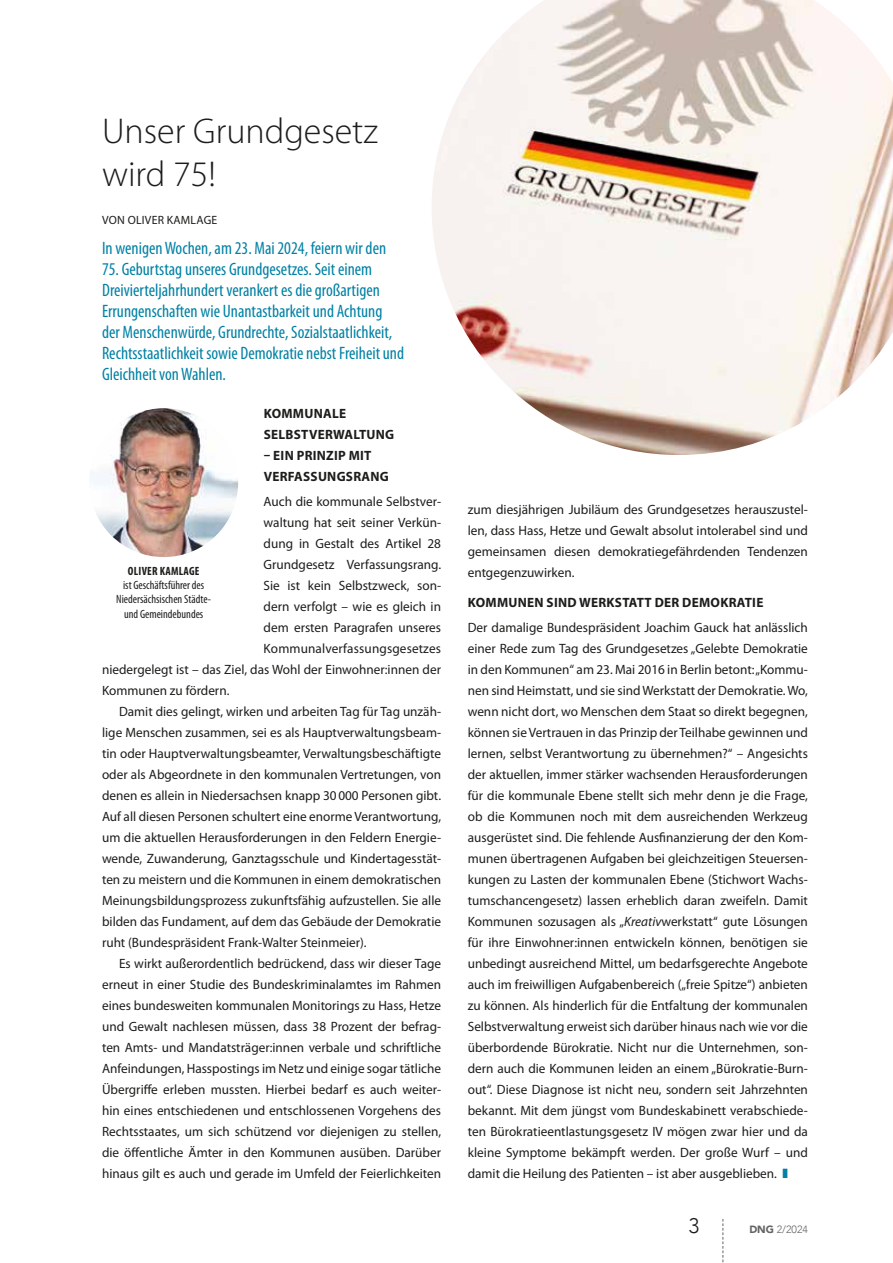
<style>
.page{position:relative;width:893px;height:1263px;background:#fff}
.page>*{position:absolute;margin:0;border:0;box-sizing:border-box;transform-origin:0 0}
.t1{font:300 36px/43.2px "Myriad Pro";color:#1d1d1b}
.t2{font:300 21px "Avenir";color:#1d1d1b}
.t3{font:condensed 18px/21px "Myriad Pro";color:#0081a5}
.t4{font:13.5px/21px "Myriad Pro";color:#1d1d1b;text-align:justify}
.t5{font:700 13.5px/21px "Myriad Pro";letter-spacing:.02em;color:#1d1d1b}
.t6{font:condensed 12px/14.4px "Myriad Pro";color:#1d1d1b;text-align:center}
.t7{font:12px "Myriad Pro";letter-spacing:.02em;color:#1d1d1b}
.t8{font:700 condensed 12px "Myriad Pro";letter-spacing:.02em;color:#1d1d1b}
.t9{font:300 10.5px "Avenir";color:#646363}
.s1{font-style:italic}
.s2{color:#0081a5}
.s3{font-weight:900}
</style>
<div class="page">
<svg style="left:722px;top:1219px;width:1px;height:44px"></svg>
<img style="left:89px;top:408px;width:149px;height:149px;border-radius:74px">
<img style="left:432px;top:0;width:461px;height:455px">
<h1 class="t1" style="left:102px;top:110px;width:277px">Unser Grundgesetz wird 75!</h1>
<p class="t7" style="left:102px;top:214px;width:117px">VON OLIVER KAMLAGE</p>
<h3 class="t3" style="left:102px;top:238px;width:286px">In wenigen Wochen, am 23. Mai 2024, feiern wir den</h3>
<p class="t3" style="left:102px;top:259px;width:304px">75. Geburtstag unseres Grundgesetzes. Seit einem Dreivierteljahrhundert verankert es die großartigen Errungenschaften wie Unantastbarkeit und Achtung der Menschenwürde, Grundrechte, Sozialstaatlichkeit, Rechtsstaatlichkeit sowie Demokratie nebst Freiheit und Gleichheit von Wahlen.</p>
<p class="t5" style="left:264px;top:403px;width:132px">KOMMUNALE<br>SELBSTVERWALTUNG</p>
<p class="t5" style="left:264px;top:445px;width:127px">– EIN PRINZIP MIT<br>VERFASSUNGSRANG</p>
<p class="t4" style="left:264px;top:491px;width:179px">Auch die kommunale Selbstver-</p>
<p class="t4" style="left:264px;top:512px;width:179px">waltung hat seit seiner Verkün-</p>
<p class="t4" style="left:264px;top:533px;width:179px">dung in Gestalt des Artikel 28</p>
<p class="t4" style="left:264px;top:554px;width:179px">Grundgesetz Verfassungsrang.</p>
<p class="t4" style="left:264px;top:575px;width:179px">Sie ist kein Selbstzweck, son-</p>
<p class="t4" style="left:264px;top:596px;width:179px">dern verfolgt – wie es gleich in</p>
<p class="t4" style="left:264px;top:617px;width:179px">dem ersten Paragrafen unseres</p>
<p class="t4" style="left:264px;top:638px;width:179px">Kommunalverfassungsgesetzes</p>
<p class="t4" style="left:102px;top:659px;width:340px">niedergelegt ist – das Ziel, das Wohl der Einwohner:innen der</p>
<p class="t4" style="left:102px;top:680px;width:129px">Kommunen zu fördern.</p>
<p class="t4" style="left:119px;top:701px;width:323px">Damit dies gelingt, wirken und arbeiten Tag für Tag unzäh-</p>
<p class="t4" style="left:102px;top:722px;width:341px">lige Menschen zusammen, sei es als Hauptverwaltungsbeam-</p>
<p class="t4" style="left:102px;top:743px;width:341px">tin oder Hauptverwaltungsbeamter, Verwaltungsbeschäftigte</p>
<p class="t4" style="left:102px;top:764px;width:340px">oder als Abgeordnete in den kommunalen Vertretungen, von</p>
<p class="t4" style="left:102px;top:785px;width:340px">denen es allein in Niedersachsen knapp 30000 Personen gibt.</p>
<p class="t4" style="left:102px;top:806px;width:341px">Auf all diesen Personen schultert eine enorme Verantwortung,</p>
<p class="t4" style="left:102px;top:827px;width:341px">um die aktuellen Herausforderungen in den Feldern Energie-</p>
<p class="t4" style="left:102px;top:848px;width:341px">wende, Zuwanderung, Ganztagsschule und Kindertagesstät-</p>
<p class="t4" style="left:102px;top:869px;width:341px">ten zu meistern und die Kommunen in einem demokratischen</p>
<p class="t4" style="left:102px;top:890px;width:341px">Meinungsbildungsprozess zukunftsfähig aufzustellen. Sie alle</p>
<p class="t4" style="left:102px;top:911px;width:341px">bilden das Fundament, auf dem das Gebäude der Demokratie</p>
<p class="t4" style="left:102px;top:932px;width:266px">ruht (Bundespräsident Frank-Walter Steinmeier).</p>
<p class="t4" style="left:119px;top:953px;width:324px">Es wirkt außerordentlich bedrückend, dass wir dieser Tage</p>
<p class="t4" style="left:102px;top:974px;width:341px">erneut in einer Studie des Bundeskriminalamtes im Rahmen</p>
<p class="t4" style="left:102px;top:995px;width:341px">eines bundesweiten kommunalen Monitorings zu Hass, Hetze</p>
<p class="t4" style="left:102px;top:1016px;width:341px">und Gewalt nachlesen müssen, dass 38 Prozent der befrag-</p>
<p class="t4" style="left:102px;top:1037px;width:341px">ten Amts- und Mandatsträger:innen verbale und schriftliche</p>
<p class="t4" style="left:102px;top:1058px;width:341px">Anfeindungen, Hasspostings im Netz und einige sogar tätliche</p>
<p class="t4" style="left:102px;top:1079px;width:341px">Übergriffe erleben mussten. Hierbei bedarf es auch weiter-</p>
<p class="t4" style="left:102px;top:1100px;width:340px">hin eines entschiedenen und entschlossenen Vorgehens des</p>
<p class="t4" style="left:102px;top:1121px;width:341px">Rechtsstaates, um sich schützend vor diejenigen zu stellen,</p>
<p class="t4" style="left:102px;top:1142px;width:340px">die öffentliche Ämter in den Kommunen ausüben. Darüber</p>
<p class="t4" style="left:102px;top:1163px;width:341px">hinaus gilt es auch und gerade im Umfeld der Feierlichkeiten</p>
<p class="t8" style="left:128px;top:564px;width:73px">OLIVER KAMLAGE</p>
<p class="t6" style="left:116px;top:578px;width:96px">ist Geschäftsführer des<br>Niedersächsischen Städte&shy;und Gemeindebundes</p>
<p class="t4" style="left:468px;top:499px;width:342px">zum diesjährigen Jubiläum des Grundgesetzes herauszustel&shy;len, dass Hass, Hetze und Gewalt absolut intolerabel sind und gemeinsamen diesen demokratiegefährdenden Tendenzen entgegenzuwirken.</p>
<p class="t5" style="left:468px;top:592px;width:297px">KOMMUNEN SIND WERKSTATT DER DEMOKRATIE</p>
<p class="t4" style="left:468px;top:617px;width:342px">Der damalige Bundespräsident Joachim Gauck hat anlässlich einer Rede zum Tag des Grundgesetzes „Gelebte Demokratie in den Kommunen“ am 23. Mai 2016 in Berlin betont: „Kommu&shy;nen sind Heimstatt, und sie sind Werkstatt der Demokratie. Wo, wenn nicht dort, wo Menschen dem Staat so direkt begegnen, können sie Vertrauen in das Prinzip der Teilhabe gewinnen und lernen, selbst Verantwortung zu übernehmen?“ – Angesichts der aktuellen, immer stärker wachsenden Herausforderungen für die kommunale Ebene stellt sich mehr denn je die Frage, ob die Kommunen noch mit dem ausreichenden Werkzeug ausgerüstet sind. Die fehlende Ausfinanzierung der den Kom&shy;munen übertragenen Aufgaben bei gleichzeitigen Steuersen&shy;kungen zu Lasten der kommunalen Ebene (Stichwort Wachs&shy;tumschancengesetz) lassen erheblich daran zweifeln. Damit Kommunen sozusagen als „<span class="s1">Kreativ</span>werkstatt“ gute Lösungen für ihre Einwohner:innen entwickeln können, benötigen sie unbedingt ausreichend Mittel, um bedarfsgerechte Angebote auch im freiwilligen Aufgabenbereich („freie Spitze“) anbieten zu können. Als hinderlich für die Entfaltung der kommunalen Selbstverwaltung erweist sich darüber hinaus nach wie vor die überbordende Bürokratie. Nicht nur die Unternehmen, son&shy;dern auch die Kommunen leiden an einem „Bürokratie-Burn&shy;out“. Diese Diagnose ist nicht neu, sondern seit Jahrzehnten bekannt. Mit dem jüngst vom Bundeskabinett verabschiede&shy;ten Bürokratieentlastungsgesetz IV mögen zwar hier und da kleine Symptome bekämpft werden. Der große Wurf – und damit die Heilung des Patienten – ist aber ausgeblieben. <span class="s2">❚</span></p>
<h2 class="t2" style="left:689px;top:1214px;width:12px">3</h2>
<p class="t9" style="left:749px;top:1223px;width:60px"><span class="s3">DNG</span> 2/2024</p>
</div>
